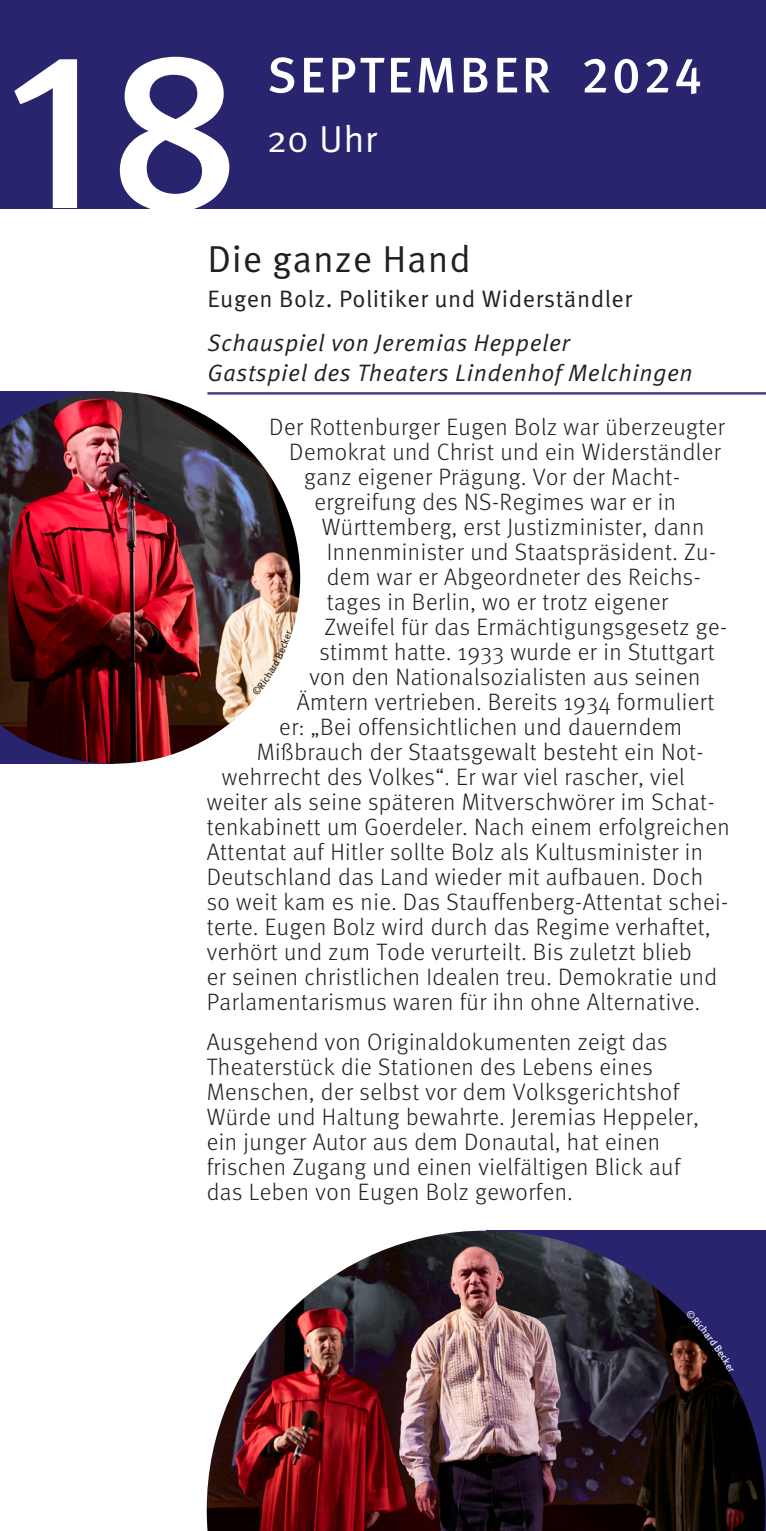
<style>
.page{position:relative;width:766px;height:1531px;background:#fff}
.page>*{position:absolute;margin:0;border:0;box-sizing:border-box;transform-origin:0 0}
.bold{font:500 225px "Meta Pro";color:#fff}
.bold-2{font:500 50px "Meta Pro";letter-spacing:.06em;color:#fff}
.t1{font:37.5px "Meta Pro Norm";letter-spacing:.02em;color:#231f20}
.bold-3{font:37.5px "Meta Pro Norm";color:#fff}
.t2{font:300 23.75px/25px "Meta Pro";letter-spacing:.02em;color:#231f20}
.t3{font:23.75px/30px "Meta Pro Norm Ita";letter-spacing:.02em;color:#231f20}
.t4{font:23.75px "Meta Pro Norm";letter-spacing:.02em;color:#231f20}
</style>
<div class="page">
<div style="left:0;top:0;width:765px;height:208px;background:#28246d"></div>
<hr style="left:207px;top:392px;width:558px;height:3px;background:#443e7d">
<img style="left:0;top:392px;width:300px;height:372px">
<img style="left:207px;top:1230px;width:558px;height:301px">
<svg style="left:252px;top:630px;width:40px;height:66px"></svg>
<svg style="left:685px;top:1310px;width:48px;height:63px;background:#2a1d40"></svg>
<p class="bold" style="left:6px;top:-44px;width:237px">18</p>
<p class="bold-2" style="left:267px;top:36px;width:437px">SEPTEMBER 2024</p>
<p class="bold-3" style="left:266px;top:110px;width:112px">20 Uhr</p>
<p class="t1" style="left:207px;top:230px;width:265px">Die ganze Hand</p>
<p class="t4" style="left:207px;top:280px;width:426px">Eugen Bolz. Politiker und Widerständler</p>
<p class="t3" style="left:207px;top:326px;width:486px">Schauspiel von Jeremias Heppeler<br>Gastspiel des Theaters Lindenhof Melchingen</p>
<p class="t2" style="left:269px;top:413px;width:457px">Der Rottenburger Eugen Bolz war überzeugter</p>
<p class="t2" style="left:289px;top:438px;width:433px">Demokrat und Christ und ein Widerständler</p>
<p class="t2" style="left:304px;top:463px;width:377px">ganz eigener Prägung. Vor der Macht-</p>
<p class="t2" style="left:314px;top:488px;width:363px">ergreifung des NS-Regimes war er in</p>
<p class="t2" style="left:322px;top:513px;width:384px">Württemberg, erst Justizminister, dann</p>
<p class="t2" style="left:327px;top:538px;width:390px">Innenminister und Staatspräsident. Zu-</p>
<p class="t2" style="left:327px;top:563px;width:375px">dem war er Abgeordneter des Reichs-</p>
<p class="t2" style="left:327px;top:588px;width:343px">tages in Berlin, wo er trotz eigener</p>
<p class="t2" style="left:324px;top:613px;width:404px">Zweifel für das Ermächtigungsgesetz ge-</p>
<p class="t2" style="left:319px;top:638px;width:397px">stimmt hatte. 1933 wurde er in Stuttgart</p>
<p class="t2" style="left:309px;top:663px;width:392px">von den Nationalsozialisten aus seinen</p>
<p class="t2" style="left:297px;top:688px;width:419px">Ämtern vertrieben. Bereits 1934 formuliert</p>
<p class="t2" style="left:279px;top:713px;width:404px">er: „Bei offensichtlichen und dauerndem</p>
<p class="t2" style="left:257px;top:738px;width:448px">Mißbrauch der Staatsgewalt besteht ein Not-</p>
<p class="t2" style="left:222px;top:763px;width:464px">wehrrecht des Volkes“. Er war viel rascher, viel</p>
<p class="t2" style="left:207px;top:788px;width:509px">weiter als seine späteren Mitverschwörer im Schat-</p>
<p class="t2" style="left:207px;top:813px;width:524px">tenkabinett um Goerdeler. Nach einem erfolgreichen</p>
<p class="t2" style="left:207px;top:838px;width:498px">Attentat auf Hitler sollte Bolz als Kultusminister in</p>
<p class="t2" style="left:207px;top:863px;width:497px">Deutschland das Land wieder mit aufbauen. Doch</p>
<p class="t2" style="left:207px;top:888px;width:522px">so weit kam es nie. Das Stauffenberg-Attentat schei-</p>
<p class="t2" style="left:207px;top:913px;width:505px">terte. Eugen Bolz wird durch das Regime verhaftet,</p>
<p class="t2" style="left:207px;top:938px;width:486px">verhört und zum Tode verurteilt. Bis zuletzt blieb</p>
<p class="t2" style="left:207px;top:963px;width:512px">er seinen christlichen Idealen treu. Demokratie und</p>
<p class="t2" style="left:207px;top:988px;width:494px">Parlamentarismus waren für ihn ohne Alternative.</p>
<p class="t2" style="left:207px;top:1028px;width:493px">Ausgehend von Originaldokumenten zeigt das Theaterstück die Stationen des Lebens eines Menschen, der selbst vor dem Volksgerichtshof Würde und Haltung bewahrte. Jeremias Heppeler, ein junger Autor aus dem Donautal, hat einen frischen Zugang und einen vielfältigen Blick auf das Leben von Eugen Bolz geworfen.</p>
</div>
